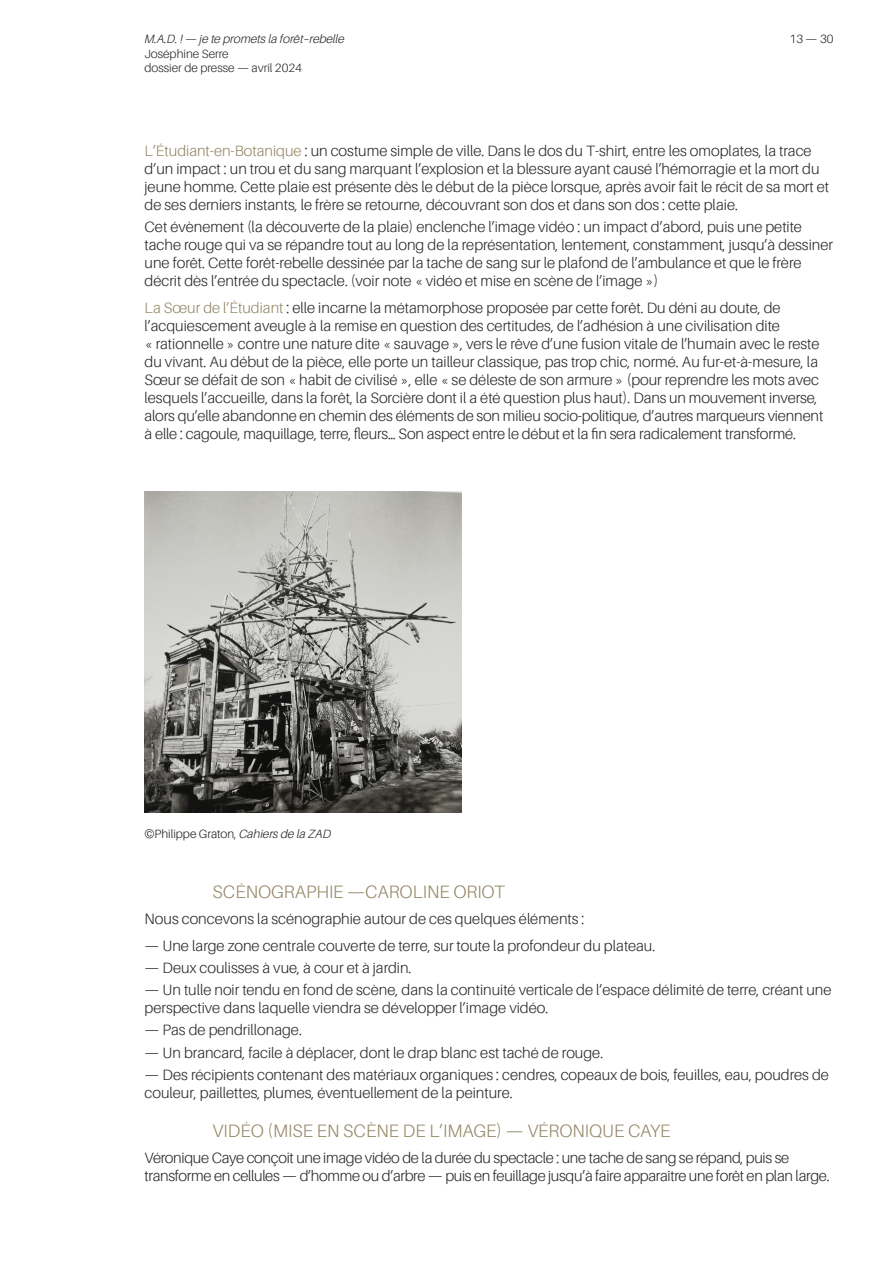
<style>
.page{position:relative;width:893px;height:1263px;background:#fff}
.page>*{position:absolute;margin:0;border:0;box-sizing:border-box;transform-origin:0 0}
.Sous-titres_secondaires{font:300 18px "Amiamie";color:#938765}
.texte_de_labeur{font:300 15px/18px "Amiamie";color:#28272b}
.texte_de_labeur-2{font:300 15px/18px "Amiamie";letter-spacing:-.02em;color:#28272b}
.t1{font:300 12px/14.4px "Amiamie";color:#28272b}
.t2{font:300 12px "Amiamie";color:#231f20}
.s1{font-style:italic}
.s2{color:#938765}
</style>
<div class="page">
<img style="left:145px;top:492px;width:316px;height:320px">
<p class="t1" style="left:145px;top:32px;width:202px"><span class="s1">M.A.D. !</span> — <span class="s1">je te promets la forêt–rebelle<br></span>Joséphine Serre<br>dossier de presse — avril 2024</p>
<p class="t1" style="left:790px;top:32px;width:45px">13 — 30</p>
<p class="texte_de_labeur" style="left:145px;top:142px;width:686px"><span class="s2">L’Étudiant-en-Botanique</span> : un costume simple de ville. Dans le dos du T-shirt, entre les omoplates, la trace d’un impact : un trou et du sang marquant l’explosion et la blessure ayant causé l’hémorragie et la mort du jeune homme. Cette plaie est présente dès le début de la pièce lorsque, après avoir fait le récit de sa mort et de ses derniers instants, le frère se retourne, découvrant son dos et dans son dos : cette plaie.</p>
<p class="texte_de_labeur" style="left:145px;top:219px;width:690px">Cet évènement (la découverte de la plaie) enclenche l’image vidéo : un impact d’abord, puis une petite tache rouge qui va se répandre tout au long de la représentation, lentement, constamment, jusqu’à dessiner une forêt. Cette forêt-rebelle dessinée par la tache de sang sur le plafond de l’ambulance et que le frère décrit dès l’entrée du spectacle. (voir note « vidéo et mise en scène de l’image »)</p>
<p class="texte_de_labeur" style="left:145px;top:299px;width:680px"><span class="s2">La Sœur de l’Étudiant</span> : elle incarne la métamorphose proposée par cette forêt. Du déni au doute, de l’acquiescement aveugle à la remise en question des certitudes, de l’adhésion à une civilisation dite<br>« rationnelle » contre une nature dite « sauvage », vers le rêve d’une fusion vitale de l’humain avec le reste du vivant. Au début de la pièce, elle porte un tailleur classique, pas trop chic, normé. Au fur-et-à-mesure, la Sœur se défait de son « habit de civilisé », elle « se déleste de son armure » (pour reprendre les mots avec lesquels l’accueille, dans la forêt, la Sorcière dont il a été question plus haut). Dans un mouvement inverse, alors qu’elle abandonne en chemin des éléments de son milieu socio-politique, d’autres marqueurs viennent à elle : cagoule, maquillage, terre, fleurs… Son aspect entre le début et la fin sera radicalement transformé.</p>
<p class="t2" style="left:145px;top:826px;width:188px">©Philippe Graton, <span class="s1">Cahiers de la ZAD</span></p>
<p class="Sous-titres_secondaires" style="left:213px;top:879px;width:294px">SCÉNOGRAPHIE —CAROLINE ORIOT</p>
<p class="texte_de_labeur" style="left:145px;top:910px;width:441px">Nous concevons la scénographie autour de ces quelques éléments :</p>
<p class="texte_de_labeur" style="left:145px;top:937px;width:512px">— Une large zone centrale couverte de terre, sur toute la profondeur du plateau.</p>
<p class="texte_de_labeur" style="left:145px;top:959px;width:268px">— Deux coulisses à vue, à cour et à jardin.</p>
<p class="texte_de_labeur" style="left:145px;top:981px;width:688px">— Un tulle noir tendu en fond de scène, dans la continuité verticale de l’espace délimité de terre, créant une perspective dans laquelle viendra se développer l’image vidéo.</p>
<p class="texte_de_labeur" style="left:145px;top:1022px;width:159px">— Pas de pendrillonage.</p>
<p class="texte_de_labeur" style="left:145px;top:1044px;width:460px">— Un brancard, facile à déplacer, dont le drap blanc est taché de rouge.</p>
<p class="texte_de_labeur" style="left:145px;top:1066px;width:686px">— Des récipients contenant des matériaux organiques : cendres, copeaux de bois, feuilles, eau, poudres de couleur, paillettes, plumes, éventuellement de la peinture.</p>
<p class="Sous-titres_secondaires" style="left:213px;top:1118px;width:460px">VIDÉO (MISE EN SCÈNE DE L’IMAGE) — VÉRONIQUE CAYE</p>
<p class="texte_de_labeur-2" style="left:145px;top:1149px;width:687px">Véronique Caye conçoit une image vidéo de la durée du spectacle : une tache de sang se répand, puis se transforme en cellules — d’homme ou d’arbre — puis en feuillage jusqu’à faire apparaître une forêt en plan large.</p>
</div>
